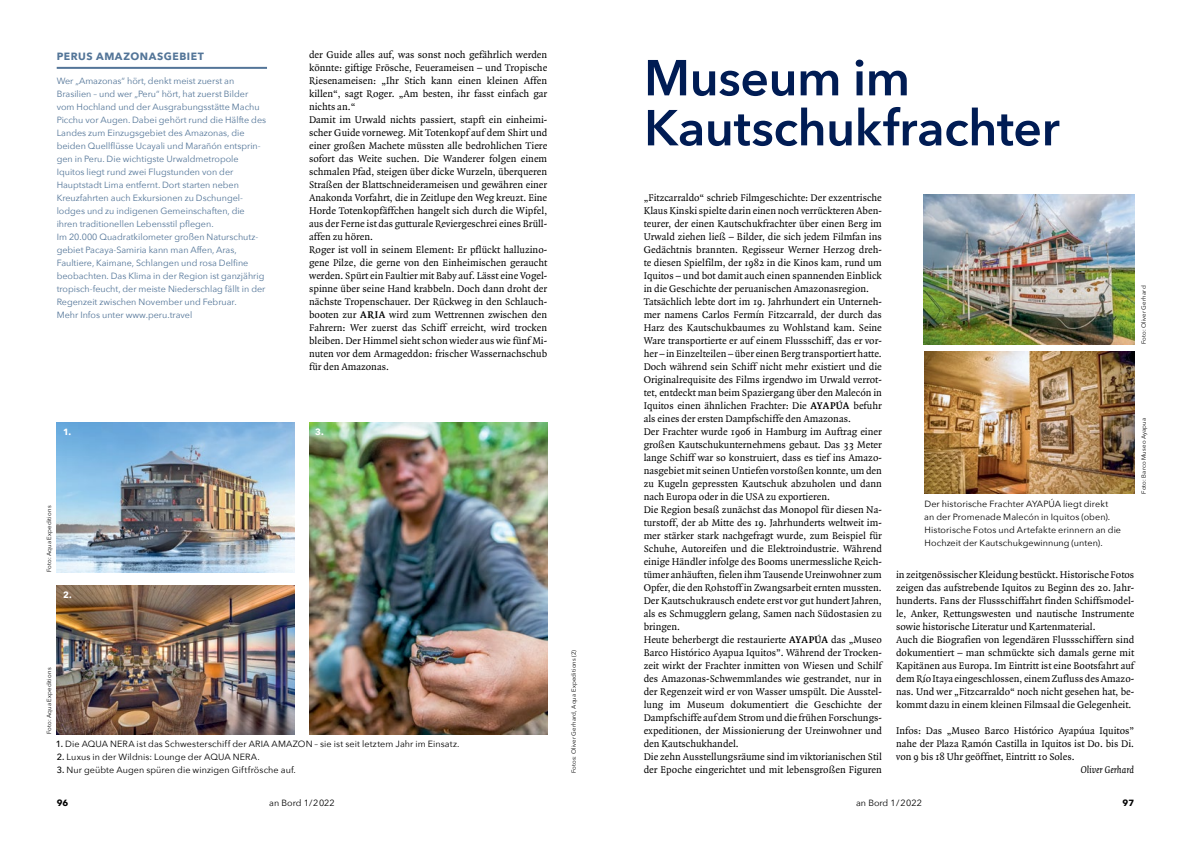
<style>
.page{position:relative;width:1191px;height:842px;background:#fff}
.page>*{position:absolute;margin:0;border:0;box-sizing:border-box;transform-origin:0 0}
.t1{font:600 50px/50px "Avenir Next";letter-spacing:-.01em;color:#001c54}
.t2{font:10.5px/13px "Quadraat OT";color:#000}
.t3{font:700 10.5px "Avenir Next";letter-spacing:.05em;color:#537598}
.t4{font:italic 10.5px "Quadraat OT";color:#000}
.t5{font:9px/13px "Avenir Next";color:#537598}
.t6{font:9px/13px "Avenir Next";letter-spacing:.01em;color:#000}
.t7{font:700 9px "Avenir Next";color:#fff}
.t8{font:700 9px "Avenir Next";color:#000}
.t9{font:6px "Avenir Next";letter-spacing:.025em;color:#000}
.s1{font-weight:700}
.s2{font-weight:500}
</style>
<div class="page">
<img style="left:309px;top:423px;width:238px;height:311px">
<img style="left:57px;top:423px;width:238px;height:149px">
<img style="left:57px;top:585px;width:238px;height:149px">
<hr style="left:57px;top:67px;width:210px;height:2px;background:#537598">
<img style="left:924px;top:195px;width:210px;height:149px">
<img style="left:924px;top:351px;width:210px;height:143px">
<p class="t3" style="left:57px;top:48px;width:149px">PERUS AMAZONASGEBIET</p>
<p class="t5" style="left:57px;top:74px;width:211px">Wer „Amazonas“ hört, denkt meist zuerst an Brasilien – und wer „Peru“ hört, hat zuerst Bilder vom Hochland und der Ausgrabungsstätte Machu Picchu vor Augen. Dabei gehört rund die Hälfte des Landes zum Einzugsgebiet des Amazonas, die beiden Quellflüsse Ucayali und Marañón entsprin&shy;gen in Peru. Die wichtigste Urwaldmetropole Iquitos liegt rund zwei Flugstunden von der Hauptstadt Lima entfernt. Dort starten neben Kreuzfahrten auch Exkursionen zu Dschungel&shy;lodges und zu indigenen Gemeinschaften, die ihren traditionellen Lebensstil pflegen.<br>Im 20.000 Quadratkilometer großen Naturschutz&shy;gebiet Pacaya-Samiria kann man Affen, Aras, Faultiere, Kaimane, Schlangen und rosa Delfine beobachten. Das Klima in der Region ist ganzjährig tropisch-feucht, der meiste Niederschlag fällt in der Regenzeit zwischen November und Februar.<br>Mehr Infos unter www.peru.travel</p>
<p class="t2" style="left:309px;top:49px;width:240px">der Guide alles auf, was sonst noch gefährlich werden könnte: giftige Frösche, Feuerameisen – und Tropische Riesenameisen: „Ihr Stich kann einen kleinen Affen killen“, sagt Roger. „Am besten, ihr fasst einfach gar nichts an.“<br>Damit im Urwald nichts passiert, stapft ein einheimi&shy;scher Guide vorneweg. Mit Totenkopf auf dem Shirt und einer großen Machete müssten alle bedrohlichen Tiere sofort das Weite suchen. Die Wanderer folgen einem schmalen Pfad, steigen über dicke Wurzeln, überqueren Straßen der Blattschneiderameisen und gewähren einer Anakonda Vorfahrt, die in Zeitlupe den Weg kreuzt. Eine Horde Totenkopfäffchen hangelt sich durch die Wipfel, aus der Ferne ist das gutturale Reviergeschrei eines Brüll&shy;affen zu hören.<br>Roger ist voll in seinem Element: Er pflückt halluzino&shy;gene Pilze, die gerne von den Einheimischen geraucht werden. Spürt ein Faultier mit Baby auf. Lässt eine Vogel&shy;spinne über seine Hand krabbeln. Doch dann droht der nächste Tropenschauer. Der Rückweg in den Schlauch&shy;booten zur <span class="s1">ARIA</span> wird zum Wettrennen zwischen den Fahrern: Wer zuerst das Schiff erreicht, wird trocken bleiben. Der Himmel sieht schon wieder aus wie fünf Mi&shy;nuten vor dem Armageddon: frischer Wassernachschub für den Amazonas.</p>
<p class="t7" style="left:63px;top:424px;width:10px">1.</p>
<p class="t7" style="left:315px;top:424px;width:10px">3.</p>
<p class="t9" style="left:44px;top:572px;width:68px;rotate:-90deg">Foto: Aqua Expeditions</p>
<p class="t7" style="left:63px;top:587px;width:10px">2.</p>
<p class="t9" style="left:44px;top:734px;width:68px;rotate:-90deg">Foto: Aqua Expeditions</p>
<p class="t6" style="left:56px;top:737px;width:405px"><span class="s2">1.</span> Die AQUA NERA ist das Schwesterschiff der ARIA AMAZON – sie ist seit letztem Jahr im Einsatz.</p>
<p class="t6" style="left:57px;top:750px;width:205px"><span class="s2">2.</span> Luxus in der Wildnis: Lounge der AQUA NERA.</p>
<p class="t6" style="left:57px;top:763px;width:241px"><span class="s2">3.</span> Nur geübte Augen spüren die winzigen Giftfrösche auf.</p>
<p class="t9" style="left:569px;top:773px;width:125px;rotate:-90deg">Fotos: Oliver Gerhard, Aqua Expeditions (2)</p>
<h1 class="t1" style="left:644px;top:52px;width:417px">Museum im<br>Kautschukfrachter</h1>
<p class="t2" style="left:643px;top:192px;width:240px">„Fitzcarraldo“ schrieb Filmgeschichte: Der exzentrische Klaus Kinski spielte darin einen noch verrückteren Aben&shy;teurer, der einen Kautschukfrachter über einen Berg im Urwald ziehen ließ – Bilder, die sich jedem Filmfan ins Gedächtnis brannten. Regisseur Werner Herzog dreh&shy;te diesen Spielfilm, der 1982 in die Kinos kam, rund um Iquitos – und bot damit auch einen spannenden Einblick in die Geschichte der peruanischen Amazonasregion.<br>Tatsächlich lebte dort im 19. Jahrhundert ein Unterneh&shy;mer namens Carlos Fermín Fitzcarrald, der durch das Harz des Kautschukbaumes zu Wohlstand kam. Seine Ware transportierte er auf einem Flussschiff, das er vor&shy;her – in Einzelteilen – über einen Berg transportiert hatte.<br>Doch während sein Schiff nicht mehr existiert und die Originalrequisite des Films irgendwo im Urwald verrot&shy;tet, entdeckt man beim Spaziergang über den Malecón in Iquitos einen ähnlichen Frachter: Die <span class="s1">AYAPÚA</span> befuhr als eines der ersten Dampfschiffe den Amazonas.<br>Der Frachter wurde 1906 in Hamburg im Auftrag einer großen Kautschukunternehmens gebaut. Das 33 Meter lange Schiff war so konstruiert, dass es tief ins Amazo&shy;nasgebiet mit seinen Untiefen vorstoßen konnte, um den zu Kugeln gepressten Kautschuk abzuholen und dann nach Europa oder in die USA zu exportieren.<br>Die Region besaß zunächst das Monopol für diesen Na&shy;turstoff, der ab Mitte des 19. Jahrhunderts weltweit im&shy;mer stärker stark nachgefragt wurde, zum Beispiel für Schuhe, Autoreifen und die Elektroindustrie. Während einige Händler infolge des Booms unermessliche Reich&shy;tümer anhäuften, fielen ihm Tausende Ureinwohner zum Opfer, die den Rohstoff in Zwangsarbeit ernten mussten.<br>Der Kautschukrausch endete erst vor gut hundert Jahren, als es Schmugglern gelang, Samen nach Südostasien zu bringen.<br>Heute beherbergt die restaurierte <span class="s1">AYAPÚA</span> das „Museo Barco Histórico Ayapua Iquitos”. Während der Trocken&shy;zeit wirkt der Frachter inmitten von Wiesen und Schilf des Amazonas-Schwemmlandes wie gestrandet, nur in der Regenzeit wird er von Wasser umspült. Die Ausstel&shy;lung im Museum dokumentiert die Geschichte der Dampfschiffe auf dem Strom und die frühen Forschungs&shy;expeditionen, der Missionierung der Ureinwohner und den Kautschukhandel.<br>Die zehn Ausstellungsräume sind im viktorianischen Stil der Epoche eingerichtet und mit lebensgroßen Figuren</p>
<p class="t9" style="left:1138px;top:344px;width:60px;rotate:-90deg">Foto: Oliver Gerhard</p>
<p class="t6" style="left:924px;top:497px;width:198px">Der historische Frachter AYAPÚA liegt direkt<br>an der Promenade Malecón in Iquitos (oben).<br>Historische Fotos und Artefakte erinnern an die Hochzeit der Kautschukgewinnung (unten).</p>
<p class="t9" style="left:1138px;top:494px;width:77px;rotate:-90deg">Foto: Barco Museo Ayapua</p>
<p class="t2" style="left:896px;top:569px;width:240px">in zeitgenössischer Kleidung bestückt. Historische Fotos zeigen das aufstrebende Iquitos zu Beginn des 20. Jahr&shy;hunderts. Fans der Flussschiffahrt finden Schiffsmodel&shy;le, Anker, Rettungswesten und nautische Instrumente sowie historische Literatur und Kartenmaterial.<br>Auch die Biografien von legendären Flussschiffern sind dokumentiert – man schmückte sich damals gerne mit Kapitänen aus Europa. Im Eintritt ist eine Bootsfahrt auf dem Río Itaya eingeschlossen, einem Zufluss des Amazo&shy;nas. Und wer „Fitzcarraldo“ noch nicht gesehen hat, be&shy;kommt dazu in einem kleinen Filmsaal die Gelegenheit.</p>
<p class="t2" style="left:896px;top:725px;width:240px;text-align:justify">Infos: Das „Museo Barco Histórico Ayapúua Iquitos” nahe der Plaza Ramón Castilla in Iquitos ist Do. bis Di. von 9 bis 18 Uhr geöffnet, Eintritt 10 Soles.</p>
<p class="t4" style="left:1080px;top:764px;width:55px">Oliver Gerhard</p>
<p class="t8" style="left:57px;top:795px;width:13px">96</p>
<p class="t6" style="left:269px;top:796px;width:67px">an Bord 1/2022</p>
<p class="t6" style="left:856px;top:796px;width:67px">an Bord 1/2022</p>
<p class="t8" style="left:1122px;top:795px;width:13px">97</p>
</div>
